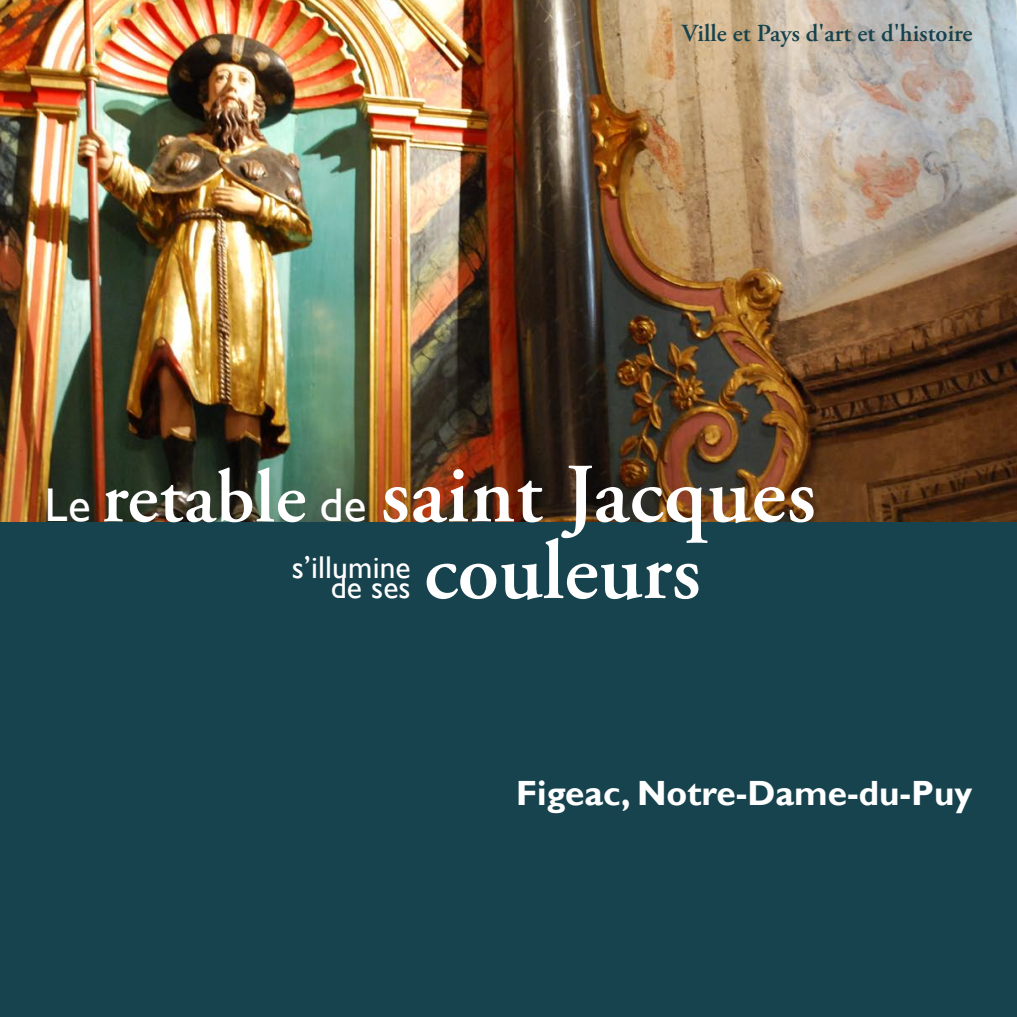
<style>
.page{position:relative;width:1017px;height:1017px;background:#fff}
.page>*{position:absolute;margin:0;border:0;box-sizing:border-box;transform-origin:0 0}
.t1{font:600 84px "Adobe Garamond Pro";letter-spacing:.01em;color:#fff}
.t2{font:700 35px "Gill Sans";color:#fff}
.t3{font:31.5px "Gill Sans";letter-spacing:.005em;color:#fff}
.t4{font:600 24.5px "Adobe Garamond Pro";color:#16434e}
.s1{font-family:"Gill Sans";font-weight:400;font-size:47.25px}
.s2{font-size:75.25px}
</style>
<div class="page">
<div style="left:0;top:510px;width:1017px;height:507px;background:#16434e"></div>
<img style="left:0;top:0;width:1017px;height:521px">
<p class="t4" style="left:682px;top:19px;width:292px">Ville et Pays d'art et d'histoire</p>
<p class="t1" style="left:45px;top:446px;width:773px"><span class="s1">Le</span> <span class="s2">retable</span> <span class="s1">de</span> saint Jacques</p>
<p class="t1" style="left:424px;top:523px;width:278px">couleurs</p>
<p class="t3" style="left:292px;top:549px;width:120px">s’illumine</p>
<p class="t3" style="left:331px;top:569px;width:82px">de ses</p>
<p class="t2" style="left:516px;top:772px;width:458px">Figeac, Notre-Dame-du-Puy</p>
</div>
